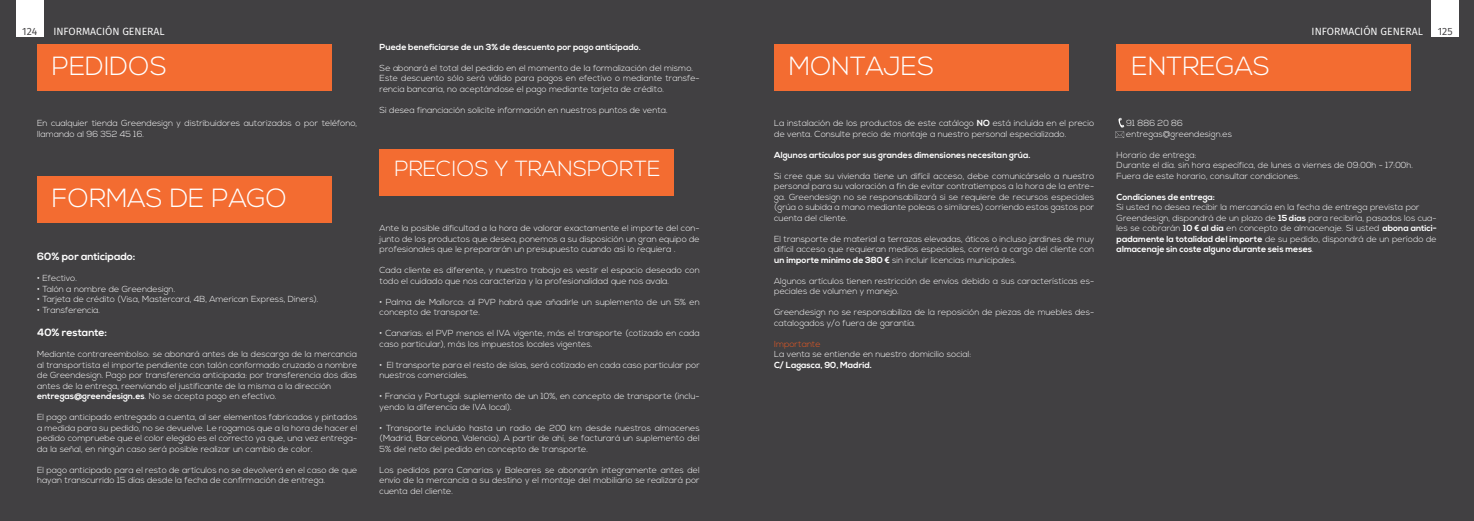
<style>
.page{position:relative;width:1474px;height:521px;background:#fff}
.page>*{position:absolute;margin:0;border:0;box-sizing:border-box;transform-origin:0 0}
.t1{font:300 26.25px "Nexa";color:#fff}
.t2{font:300 21.88px "Nexa";color:#fff}
.t3{font:10.5px "Fira Sans";color:#fff}
.t4{font:700 10.5px "Nexa";color:#fff}
.t5{font:10.5px "Fira Sans";color:#414042}
.t6{font:300 8.75px/10.5px "Nexa";color:#fff}
.t7{font:700 8.75px "Nexa";color:#fff}
.t8{font:300 8.75px "Nexa";color:#f15a22}
.s1{font-weight:700}
</style>
<div class="page">
<div style="left:0;top:0;width:737px;height:521px;background:#414042"></div>
<div style="left:737px;top:0;width:736px;height:521px;background:#414042"></div>
<div style="left:1431px;top:0;width:27px;height:37px;background:#fff"></div>
<div style="left:16px;top:0;width:27px;height:37px;background:#fff"></div>
<div style="left:774px;top:44px;width:294px;height:47px;background:#f36c31"></div>
<div style="left:1116px;top:44px;width:294px;height:47px;background:#f36c31"></div>
<svg style="left:1115px;top:118px;width:9px;height:20px"></svg>
<div style="left:37px;top:44px;width:294px;height:46px;background:#f36c31"></div>
<div style="left:379px;top:149px;width:294px;height:46px;background:#f36c31"></div>
<div style="left:37px;top:176px;width:294px;height:47px;background:#f36c31"></div>
<p class="t5" style="left:22px;top:23px;width:16px">124</p>
<p class="t3" style="left:53px;top:23px;width:54px">GARANTÍAS</p>
<p class="t3" style="left:53px;top:23px;width:113px">INFORMACIÓN GENERAL</p>
<p class="t3" style="left:1311px;top:23px;width:113px">INFORMACIÓN GENER L</p>
<p class="t3" style="left:1370px;top:23px;width:54px">GARANTÍAS</p>
<p class="t5" style="left:1437px;top:23px;width:16px">125</p>
<h1 class="t1" style="left:52px;top:50px;width:116px">PEDIDOS</h1>
<p class="t6" style="left:37px;top:118px;width:321px">En cualquier tienda Greendesign y distribuidores autorizados o por teléfono, llamando al 96 352 45 16.</p>
<h1 class="t1" style="left:52px;top:183px;width:236px">FORMAS DE PAGO</h1>
<p class="t4" style="left:37px;top:251px;width:100px">60% por anticipado:</p>
<p class="t6" style="left:37px;top:274px;width:41px">• Efectivo.</p>
<p class="t6" style="left:37px;top:284px;width:140px">• Talón a nombre de Greendesign.</p>
<p class="t6" style="left:37px;top:295px;width:283px">• Tarjeta de crédito (Visa, Mastercard, 4B, American Express, Diners).</p>
<p class="t6" style="left:37px;top:305px;width:65px">• Transferencia.</p>
<p class="t4" style="left:37px;top:326px;width:71px">40% restante:</p>
<p class="t6" style="left:37px;top:349px;width:321px">Mediante contrareembolso: se abonará antes de la descarga de la mercancia al transportista el importe pendiente con talón conformado cruzado a nombre de Greendesign. Pago por transferencia anticipada: por transferencia dos días antes de la entrega, reenviando el justificante de la misma a la dirección <span class="s1">entregas@greendesign.es</span>. No se acepta pago en efectivo.</p>
<p class="t6" style="left:37px;top:412px;width:322px;text-align:justify">El pago anticipado entregado a cuenta, al ser elementos fabricados y pintados a medida para su pedido, no se devuelve. Le rogamos que a la hora de hacer el pedido compruebe que el color elegido es el correcto ya que, una vez entrega&shy;da la señal, en ningún caso será posible realizar un cambio de color.</p>
<p class="t6" style="left:37px;top:465px;width:321px">El pago anticipado para el resto de artículos no se devolverá en el caso de que hayan transcurrido 15 días desde la fecha de confirmación de entrega.</p>
<p class="t7" style="left:379px;top:42px;width:263px">Puede beneficiarse de un 3% de descuento por pago anticipado.</p>
<p class="t6" style="left:379px;top:63px;width:321px">Se abonará el total del pedido en el momento de la formalización del mismo.<br>Este descuento sólo será válido para pagos en efectivo o mediante transfe&shy;rencia bancaria, no aceptándose el pago mediante tarjeta de crédito.</p>
<p class="t6" style="left:379px;top:105px;width:290px">Si desea financiación solicite información en nuestros puntos de venta.</p>
<h2 class="t2" style="left:394px;top:156px;width:268px">PRECIOS Y TRANSPORTE</h2>
<p class="t6" style="left:379px;top:223px;width:321px;text-align:justify">Ante la posible dificultad a la hora de valorar exactamente el importe del con&shy;junto de los productos que desea, ponemos a su disposición un gran equipo de profesionales que le prepararán un presupuesto cuando así lo requiera .</p>
<p class="t6" style="left:379px;top:265px;width:321px">Cada cliente es diferente, y nuestro trabajo es vestir el espacio deseado con todo el cuidado que nos caracteriza y la profesionalidad que nos avala.</p>
<p class="t6" style="left:379px;top:297px;width:321px">• Palma de Mallorca: al PVP habrá que añadirle un suplemento de un 5% en concepto de transporte.</p>
<p class="t6" style="left:379px;top:328px;width:321px">• Canarias: el PVP menos el IVA vigente, más el transporte (cotizado en cada caso particular), más los impuestos locales vigentes.</p>
<p class="t6" style="left:379px;top:360px;width:321px">• El transporte para el resto de islas, será cotizado en cada caso particular por nuestros comerciales.</p>
<p class="t6" style="left:379px;top:391px;width:321px">• Francia y Portugal: suplemento de un 10%, en concepto de transporte (inclu&shy;yendo la diferencia de IVA local).</p>
<p class="t6" style="left:379px;top:423px;width:321px;text-align:justify">• Transporte incluido hasta un radio de 200 km desde nuestros almacenes (Madrid, Barcelona, Valencia). A partir de ahí, se facturará un suplemento del 5% del neto del pedido en concepto de transporte.</p>
<p class="t6" style="left:379px;top:465px;width:321px;text-align:justify">Los pedidos para Canarias y Baleares se abonarán íntegramente antes del envío de la mercancía a su destino y el montaje del mobiliario se realizará por cuenta del cliente.</p>
<h1 class="t1" style="left:789px;top:51px;width:147px">MONTAJES</h1>
<h1 class="t1" style="left:1131px;top:51px;width:140px">ENTREGAS</h1>
<p class="t6" style="left:774px;top:118px;width:321px">La instalación de los productos de este catálogo <span class="s1">NO</span> está incluída en el precio de venta. Consulte precio de montaje a nuestro personal especializado.</p>
<p class="t7" style="left:774px;top:150px;width:258px">Algunos artículos por sus grandes dimensiones necesitan grúa.</p>
<p class="t6" style="left:774px;top:171px;width:321px;text-align:justify">Si cree que su vivienda tiene un difícil acceso, debe comunicárselo a nuestro personal para su valoración a fin de evitar contratiempos a la hora de la entre&shy;ga. Greendesign no se responsabilizará si se requiere de recursos especiales (grúa o subida a mano mediante poleas o similares) corriendo estos gastos por cuenta del cliente.</p>
<p class="t6" style="left:774px;top:234px;width:321px;text-align:justify">El transporte de material a terrazas elevadas, áticos o incluso jardines de muy difícil acceso que requieran medios especiales, correrá a cargo del cliente con <span class="s1">un importe mínimo de 380 €</span> sin incluir licencias municipales.</p>
<p class="t6" style="left:774px;top:276px;width:321px">Algunos artículos tienen restricción de envíos debido a sus características es&shy;peciales de volumen y manejo.</p>
<p class="t6" style="left:774px;top:307px;width:321px">Greendesign no se responsabiliza de la reposición de piezas de muebles des&shy;catalogados y/o fuera de garantía.</p>
<p class="t8" style="left:774px;top:339px;width:48px">Importante</p>
<p class="t6" style="left:774px;top:349px;width:198px">La venta se entiende en nuestro domicilio social:</p>
<p class="t7" style="left:774px;top:360px;width:99px">C/ Lagasca, 90, Madrid.</p>
<p class="t6" style="left:1126px;top:118px;width:107px">91 886 20 86 entregas@greendesign.es</p>
<p class="t6" style="left:1116px;top:150px;width:298px">Horario de entrega:<br>Durante el día. sin hora específica, de lunes a viernes de 09:00h - 17:00h.<br>Fuera de este horario, consultar condiciones.</p>
<p class="t7" style="left:1116px;top:192px;width:100px">Condiciones de entrega:</p>
<p class="t6" style="left:1116px;top:202px;width:321px">Si usted no desea recibir la mercancía en la fecha de entrega prevista por Greendesign, dispondrá de un plazo de <span class="s1">15 días</span> para recibirla, pasados los cua&shy;les se cobrarán <span class="s1">10 € al día</span> en concepto de almacenaje. Si usted <span class="s1">abona antici&shy;padamente la totalidad del importe</span> de su pedido, dispondrá de un período de <span class="s1">almacenaje sin coste alguno durante seis meses</span>.</p>
</div>
